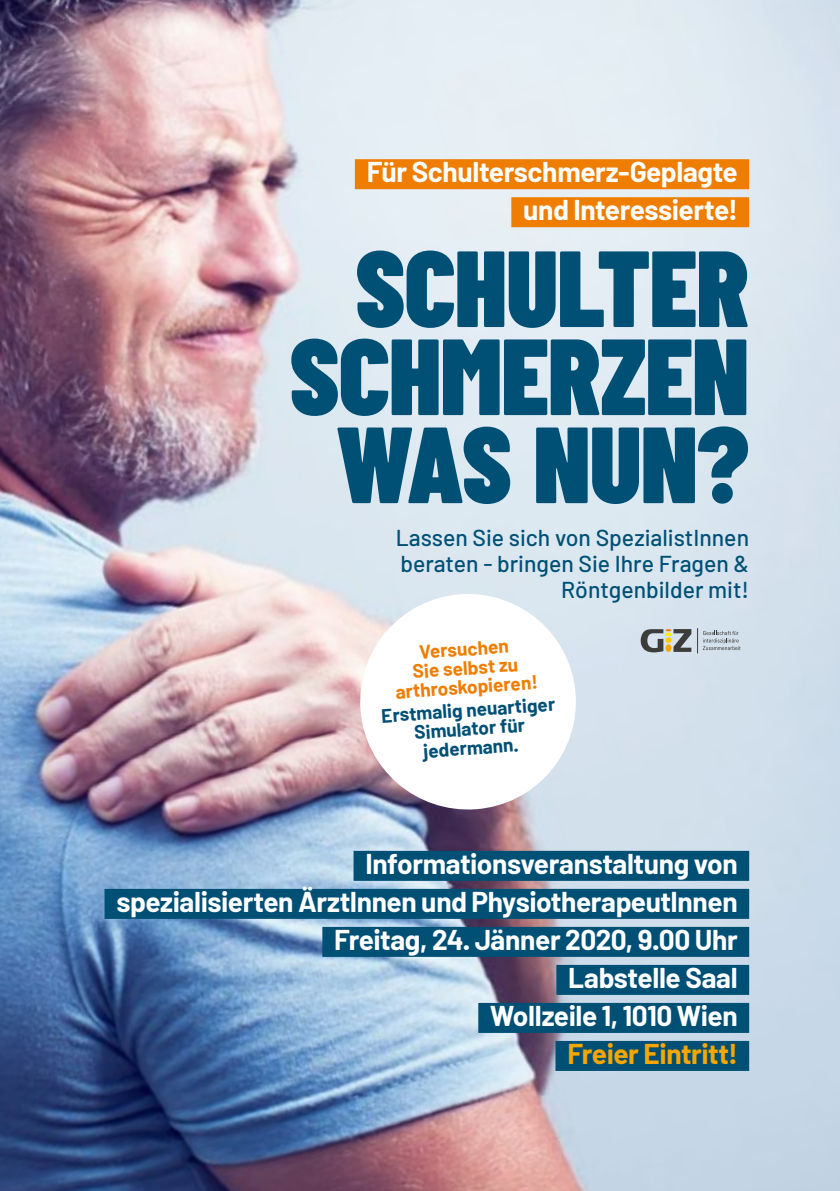
<style>
.page{position:relative;width:840px;height:1191px;background:#fff}
.page>*{position:absolute;margin:0;border:0;box-sizing:border-box;transform-origin:0 0}
.t1{font:900 108px/88px "Barlow Condensed";letter-spacing:-.01em;color:#005076;text-align:right}
.t2{font:700 28px/38px "Barlow";letter-spacing:-.015em;color:#fff;text-align:right}
.t3{font:700 28px "Barlow";letter-spacing:-.02em;color:#f7a600}
.t4{font:500 23px/26px "Barlow";color:#005076;text-align:right}
.t5{font:700 19px/19px "Barlow";color:#005076;text-align:center}
.t6{font:700 19px/19px "Barlow";color:#ef7d00;text-align:center}
</style>
<div class="page">
<img style="left:0;top:0;width:839px;height:1191px">
<svg style="left:356px;top:590px;width:223px;height:223px"></svg>
<div style="left:353px;top:851px;width:395px;height:30px;background:#005076"></div>
<div style="left:104px;top:889px;width:644px;height:30px;background:#005076"></div>
<div style="left:322px;top:927px;width:426px;height:30px;background:#005076"></div>
<div style="left:556px;top:965px;width:192px;height:30px;background:#005076"></div>
<div style="left:478px;top:1003px;width:270px;height:30px;background:#005076"></div>
<div style="left:555px;top:1041px;width:193px;height:30px;background:#005076"></div>
<div style="left:354px;top:159px;width:394px;height:30px;background:#ef7d00"></div>
<div style="left:511px;top:197px;width:237px;height:30px;background:#ef7d00"></div>
<svg style="left:640px;top:628px;width:100px;height:25px;background:#a9afb0"></svg>
<p class="t2" style="left:366px;top:153px;width:372px">Für Schulterschmerz-Geplagte und Interessierte!</p>
<h1 class="t1" style="left:289px;top:242px;width:461px">SCHULTER<br>SCHMERZEN<br>WAS NUN?</h1>
<p class="t4" style="left:395px;top:524px;width:354px">Lassen Sie sich von SpezialistInnen beraten - bringen Sie Ihre Fragen &amp;<br>Röntgenbilder mit!</p>
<p class="t6" style="left:392px;top:644px;width:144px;rotate:-4deg">Versuchen<br>Sie selbst zu arthroskopieren!</p>
<p class="t5" style="left:380px;top:706px;width:175px;rotate:-4deg">Erstmalig neuartiger<br>Simulator für jedermann.</p>
<p class="t2" style="left:116px;top:844px;width:622px">Informationsveranstaltung von<br>spezialisierten ÄrztInnen und PhysiotherapeutInnen<br>Freitag, 24. Jänner 2020, 9.00 Uhr<br>Labstelle Saal<br>Wollzeile 1, 1010 Wien</p>
<p class="t3" style="left:567px;top:1036px;width:172px">Freier Eintritt!</p>
</div>
